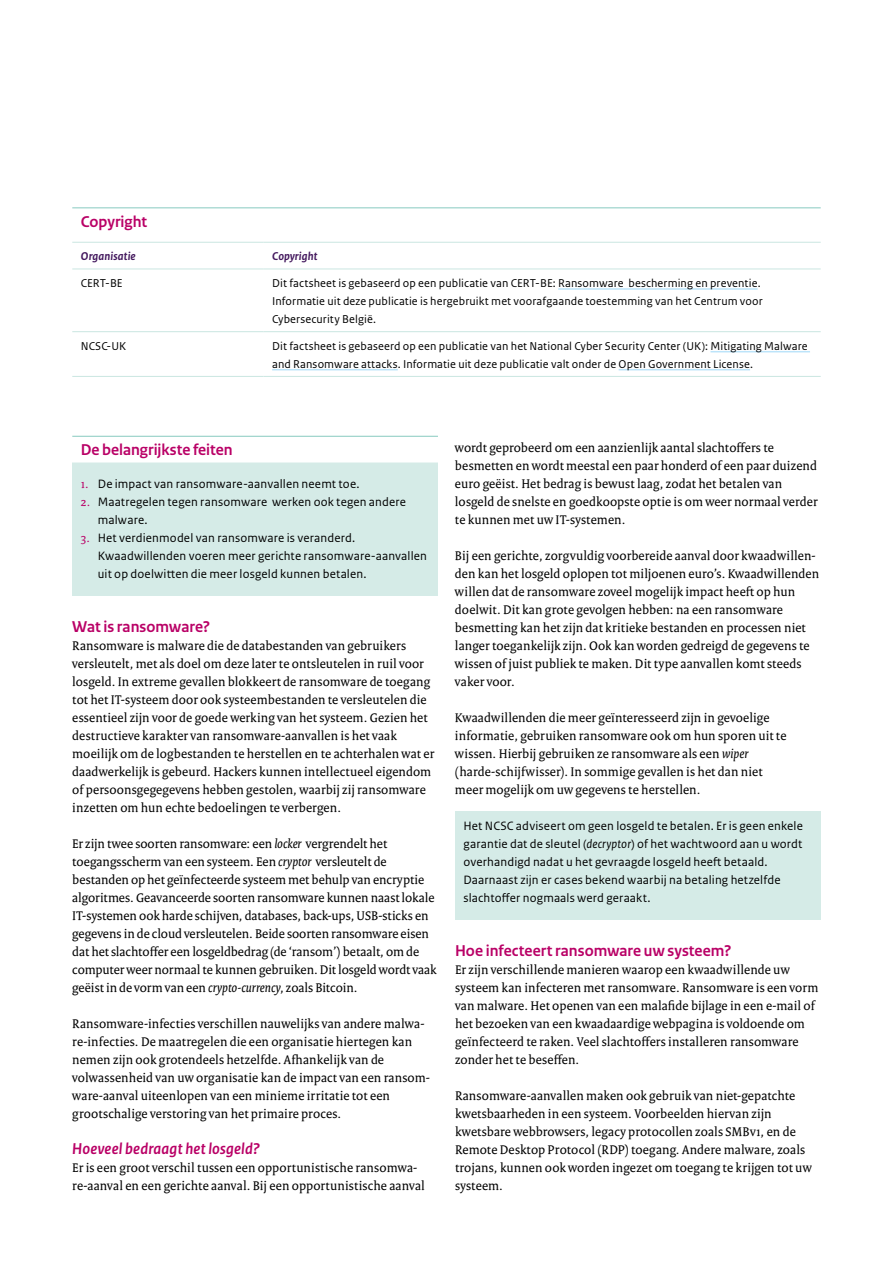
<style>
.page{position:relative;width:893px;height:1263px;background:#fff}
.page>*{position:absolute;margin:0;border:0;box-sizing:border-box;transform-origin:0 0}
.t1{font:700 16.5px "Rijksoverheid Sans Heading";letter-spacing:.005em;color:#b90066}
.t2{font:italic 700 16.5px "Rijksoverheid Sans Heading";letter-spacing:.015em;color:#b90066}
.t3{font:13.5px/18px "Rijksoverheid Serif";letter-spacing:.01em;color:#000}
.t4{font:12.75px/18px "Rijksoverheid Sans Text";letter-spacing:.01em;color:#000}
.t5{font:12px/18px "Rijksoverheid Sans Text";letter-spacing:.01em;color:#000}
.t6{font:italic 700 12px "Rijksoverheid Sans Text";letter-spacing:.01em;color:#44195e}
.s1{font-family:"Rijksoverheid Serif";color:#b90066}
.s2{font-style:italic}
</style>
<div class="page">
<div style="left:455px;top:811px;width:366px;height:109px;background:#d5ebe7"></div>
<div style="left:72px;top:452px;width:366px;height:144px;background:#d5ebe7"></div>
<hr style="left:72px;top:436px;width:366px;height:1px;background:#87cac0">
<div style="left:68px;top:443px;width:374px;height:19px;background:#fff"></div>
<hr style="left:72px;top:207px;width:749px;height:1px;background:#87cac0">
<hr style="left:72px;top:242px;width:192px;height:1px;background:#cae6e1">
<hr style="left:264px;top:242px;width:557px;height:1px;background:#cae6e1">
<hr style="left:72px;top:269px;width:192px;height:1px;background:#cae6e1">
<hr style="left:264px;top:269px;width:557px;height:1px;background:#cae6e1">
<hr style="left:72px;top:331px;width:192px;height:1px;background:#cae6e1">
<hr style="left:264px;top:331px;width:557px;height:1px;background:#cae6e1">
<hr style="left:72px;top:376px;width:192px;height:1px;background:#cae6e1">
<hr style="left:264px;top:376px;width:557px;height:1px;background:#cae6e1">
<hr style="left:558px;top:288px;width:200px;height:2px;background:#bce4fa">
<hr style="left:710px;top:351px;width:100px;height:1px;background:#bce4fa">
<hr style="left:272px;top:369px;width:126px;height:1px;background:#bce4fa">
<hr style="left:619px;top:369px;width:131px;height:1px;background:#bce4fa">
<p class="t1" style="left:81px;top:212px;width:68px">Copyright</p>
<p class="t6" style="left:81px;top:250px;width:56px">Organisatie</p>
<p class="t6" style="left:272px;top:250px;width:47px">Copyright</p>
<p class="t5" style="left:81px;top:274px;width:44px">CERT-BE</p>
<p class="t5" style="left:272px;top:274px;width:492px">Dit factsheet is gebaseerd op een publicatie van CERT-BE: Ransomware bescherming en preventie.<br>Informatie uit deze publicatie is hergebruikt met voorafgaande toestemming van het Centrum voor<br>Cybersecurity België.</p>
<p class="t5" style="left:81px;top:337px;width:47px">NCSC-UK</p>
<p class="t5" style="left:272px;top:337px;width:537px">Dit factsheet is gebaseerd op een publicatie van het National Cyber Security Center (UK): Mitigating Malware and Ransomware attacks. Informatie uit deze publicatie valt onder de Open Government License.</p>
<p class="t1" style="left:81px;top:441px;width:153px">De belangrijkste feiten</p>
<p class="t4" style="left:81px;top:475px;width:280px"><span class="s1">1.</span> De impact van ransomware-aanvallen neemt toe.</p>
<p class="t4" style="left:98px;top:493px;width:310px;text-indent:-17px"><span class="s1">2.</span> Maatregelen tegen ransomware werken ook tegen andere malware.</p>
<p class="t4" style="left:98px;top:529px;width:331px;text-indent:-17px"><span class="s1">3.</span> Het verdienmodel van ransomware is veranderd.<br>Kwaadwillenden voeren meer gerichte ransomware-aanvallen uit op doelwitten die meer losgeld kunnen betalen.</p>
<p class="t1" style="left:72px;top:617px;width:139px">Wat is ransomware?</p>
<p class="t3" style="left:72px;top:636px;width:363px">Ransomware is malware die de databestanden van gebruikers versleutelt, met als doel om deze later te ontsleutelen in ruil voor losgeld. In extreme gevallen blokkeert de ransomware de toegang tot het IT-systeem door ook systeembestanden te versleutelen die essentieel zijn voor de goede werking van het systeem. Gezien het destructieve karakter van ransomware-aanvallen is het vaak moeilijk om de logbestanden te herstellen en te achterhalen wat er daadwerkelijk is gebeurd. Hackers kunnen intellectueel eigendom of persoonsgegegevens hebben gestolen, waarbij zij ransomware inzetten om hun echte bedoelingen te verbergen.</p>
<p class="t3" style="left:72px;top:834px;width:366px">Er zijn twee soorten ransomware: een <span class="s2">locker</span> vergrendelt het toegangsscherm van een systeem. Een <span class="s2">cryptor</span> versleutelt de bestanden op het geïnfecteerde systeem met behulp van encryptie algoritmes. Geavanceerde soorten ransomware kunnen naast lokale IT-systemen ook harde schijven, databases, back-ups, USB-sticks en gegevens in de cloud versleutelen. Beide soorten ransomware eisen dat het slachtoffer een losgeldbedrag (de ‘ransom’) betaalt, om de computer weer normaal te kunnen gebruiken. Dit losgeld wordt vaak geëist in de vorm van een <span class="s2">crypto-currency</span>, zoals Bitcoin.</p>
<p class="t3" style="left:72px;top:1014px;width:359px">Ransomware-infecties verschillen nauwelijks van andere malwa&shy;re-infecties. De maatregelen die een organisatie hiertegen kan nemen zijn ook grotendeels hetzelfde. Afhankelijk van de volwassenheid van uw organisatie kan de impact van een ransom&shy;ware-aanval uiteenlopen van een minieme irritatie tot een grootschalige verstoring van het primaire proces.</p>
<p class="t2" style="left:72px;top:1139px;width:189px">Hoeveel bedraagt het losgeld?</p>
<p class="t3" style="left:72px;top:1158px;width:354px">Er is een groot verschil tussen een opportunistische ransomwa&shy;re-aanval en een gerichte aanval. Bij een opportunistische aanval</p>
<p class="t3" style="left:455px;top:438px;width:364px">wordt geprobeerd om een aanzienlijk aantal slachtoffers te besmetten en wordt meestal een paar honderd of een paar duizend euro geëist. Het bedrag is bewust laag, zodat het betalen van losgeld de snelste en goedkoopste optie is om weer normaal verder te kunnen met uw IT-systemen.</p>
<p class="t3" style="left:455px;top:546px;width:366px">Bij een gerichte, zorgvuldig voorbereide aanval door kwaadwillen&shy;den kan het losgeld oplopen tot miljoenen euro’s. Kwaadwillenden willen dat de ransomware zoveel mogelijk impact heeft op hun doelwit. Dit kan grote gevolgen hebben: na een ransomware besmetting kan het zijn dat kritieke bestanden en processen niet langer toegankelijk zijn. Ook kan worden gedreigd de gegevens te wissen of juist publiek te maken. Dit type aanvallen komt steeds vaker voor.</p>
<p class="t3" style="left:455px;top:708px;width:333px">Kwaadwillenden die meer geïnteresseerd zijn in gevoelige informatie, gebruiken ransomware ook om hun sporen uit te wissen. Hierbij gebruiken ze ransomware als een <span class="s2">wiper </span>(harde-schijfwisser). In sommige gevallen is het dan niet meer mogelijk om uw gegevens te herstellen.</p>
<p class="t4" style="left:463px;top:817px;width:341px">Het NCSC adviseert om geen losgeld te betalen. Er is geen enkele garantie dat de sleutel (<span class="s2">decryptor</span>) of het wachtwoord aan u wordt overhandigd nadat u het gevraagde losgeld heeft betaald.<br>Daarnaast zijn er cases bekend waarbij na betaling hetzelfde slachtoffer nogmaals werd geraakt.</p>
<p class="t1" style="left:455px;top:941px;width:278px">Hoe infecteert ransomware uw systeem?</p>
<p class="t3" style="left:455px;top:960px;width:365px">Er zijn verschillende manieren waarop een kwaadwillende uw systeem kan infecteren met ransomware. Ransomware is een vorm van malware. Het openen van een malafide bijlage in een e-mail of het bezoeken van een kwaadaardige webpagina is voldoende om geïnfecteerd te raken. Veel slachtoffers installeren ransomware zonder het te beseffen.</p>
<p class="t3" style="left:455px;top:1086px;width:358px">Ransomware-aanvallen maken ook gebruik van niet-gepatchte kwetsbaarheden in een systeem. Voorbeelden hiervan zijn kwetsbare webbrowsers, legacy protocollen zoals SMBv1, en de Remote Desktop Protocol (RDP) toegang. Andere malware, zoals trojans, kunnen ook worden ingezet om toegang te krijgen tot uw systeem.</p>
</div>
